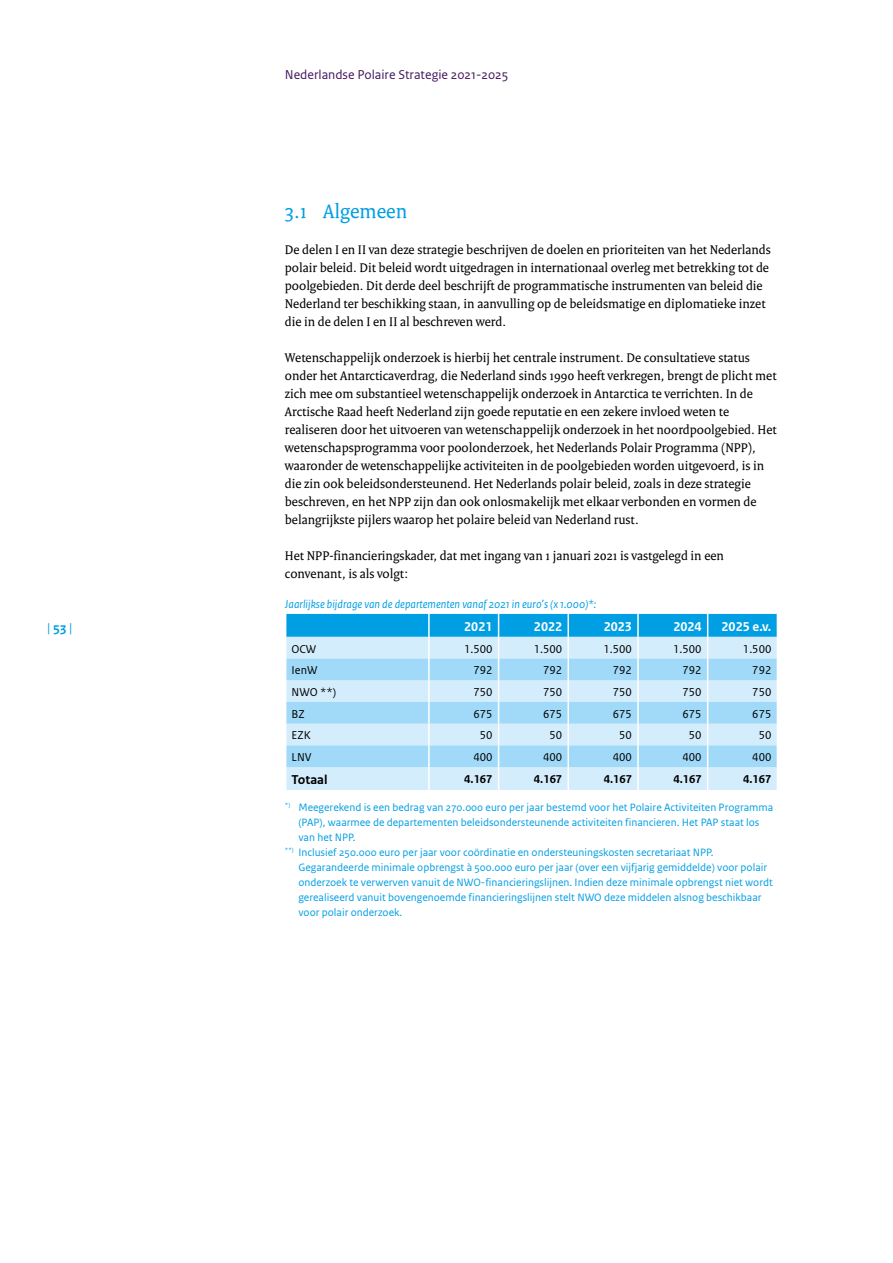
<style>
.page{position:relative;width:893px;height:1263px;background:#fff}
.page>*{position:absolute;margin:0;border:0;box-sizing:border-box;transform-origin:0 0}
._04_RO_Paragraafkop{font:21px "Rijksoverheid Serif";color:#009ee3}
._10_RO_Broodtekst_Se{font:13.5px/18px "Rijksoverheid Serif";color:#000}
.t1{font:13.5px "Rijksoverheid Sans Text Regular 2";color:#44165d}
._30_RO_Tabel_Kop{font:700 13.5px "Rijksoverheid Sans Text";color:#fff}
._30_RO_Tabel_Kop-2{font:700 13.5px "Rijksoverheid Sans Text";color:#000}
.t2{font:13.5px "Rijksoverheid Sans Text";color:#009ee3}
._32_RO_Tabel_Broodte{font:12px "Rijksoverheid Sans Text";color:#000}
._13_RO_Fotobijschrif{font:italic 12px "Rijksoverheid Sans Text";color:#009ee3}
._32_RO_Tabel_Broodte-2{font:700 12px "Rijksoverheid Sans Text";color:#000}
._14_RO_Voetnoot{font:11.25px/15px "Rijksoverheid Sans Text";color:#009ee3}
.s1{font-weight:700}
</style>
<div class="page">
<svg style="left:286px;top:614px;width:492px;height:176px;background:#a7dcf7"></svg>
<p class="t2" style="left:47px;top:620px;width:27px">| <span class="s1">53</span> |</p>
<p class="t1" style="left:285px;top:67px;width:225px">Nederlandse Polaire Strategie 2021-2025</p>
<h3 class="_04_RO_Paragraafkop" style="left:285px;top:199px;width:124px">3.1 Algemeen</h3>
<p class="_10_RO_Broodtekst_Se" style="left:285px;top:240px;width:487px">De delen I en II van deze strategie beschrijven de doelen en prioriteiten van het Nederlands polair beleid. Dit beleid wordt uitgedragen in internationaal overleg met betrekking tot de poolgebieden. Dit derde deel beschrijft de programmatische instrumenten van beleid die Nederland ter beschikking staan, in aanvulling op de beleidsmatige en diplomatieke inzet die in de delen I en II al beschreven werd.</p>
<p class="_10_RO_Broodtekst_Se" style="left:285px;top:348px;width:493px">Wetenschappelijk onderzoek is hierbij het centrale instrument. De consultatieve status onder het Antarcticaverdrag, die Nederland sinds 1990 heeft verkregen, brengt de plicht met zich mee om substantieel wetenschappelijk onderzoek in Antarctica te verrichten. In de Arctische Raad heeft Nederland zijn goede reputatie en een zekere invloed weten te realiseren door het uitvoeren van wetenschappelijk onderzoek in het noordpoolgebied. Het wetenschapsprogramma voor poolonderzoek, het Nederlands Polair Programma (NPP), waaronder de wetenschappelijke activiteiten in de poolgebieden worden uitgevoerd, is in die zin ook beleidsondersteunend. Het Nederlands polair beleid, zoals in deze strategie beschreven, en het NPP zijn dan ook onlosmakelijk met elkaar verbonden en vormen de belangrijkste pijlers waarop het polaire beleid van Nederland rust.</p>
<p class="_10_RO_Broodtekst_Se" style="left:285px;top:546px;width:441px">Het NPP-financieringskader, dat met ingang van 1 januari 2021 is vastgelegd in een convenant, is als volgt:</p>
<p class="_13_RO_Fotobijschrif" style="left:285px;top:597px;width:313px">Jaarlijkse bijdrage van de departementen vanaf 2021 in euro’s (x 1.000)*:</p>
<p class="_30_RO_Tabel_Kop" style="left:464px;top:619px;width:30px">2021</p>
<p class="_30_RO_Tabel_Kop" style="left:534px;top:619px;width:30px">2022</p>
<p class="_30_RO_Tabel_Kop" style="left:604px;top:619px;width:30px">2023</p>
<p class="_30_RO_Tabel_Kop" style="left:673px;top:619px;width:30px">2024</p>
<p class="_30_RO_Tabel_Kop" style="left:721px;top:619px;width:51px">2025 e.v.</p>
<p class="_32_RO_Tabel_Broodte" style="left:292px;top:642px;width:26px">OCW</p>
<p class="_32_RO_Tabel_Broodte" style="left:464px;top:642px;width:30px">1.500</p>
<p class="_32_RO_Tabel_Broodte" style="left:534px;top:642px;width:30px">1.500</p>
<p class="_32_RO_Tabel_Broodte" style="left:604px;top:642px;width:30px">1.500</p>
<p class="_32_RO_Tabel_Broodte" style="left:673px;top:642px;width:30px">1.500</p>
<p class="_32_RO_Tabel_Broodte" style="left:743px;top:642px;width:30px">1.500</p>
<p class="_32_RO_Tabel_Broodte" style="left:292px;top:663px;width:27px">IenW</p>
<p class="_32_RO_Tabel_Broodte" style="left:473px;top:663px;width:21px">792</p>
<p class="_32_RO_Tabel_Broodte" style="left:543px;top:663px;width:21px">792</p>
<p class="_32_RO_Tabel_Broodte" style="left:613px;top:663px;width:21px">792</p>
<p class="_32_RO_Tabel_Broodte" style="left:683px;top:663px;width:21px">792</p>
<p class="_32_RO_Tabel_Broodte" style="left:752px;top:663px;width:21px">792</p>
<p class="_32_RO_Tabel_Broodte" style="left:292px;top:685px;width:46px">NWO **)</p>
<p class="_32_RO_Tabel_Broodte" style="left:473px;top:685px;width:21px">750</p>
<p class="_32_RO_Tabel_Broodte" style="left:543px;top:685px;width:21px">750</p>
<p class="_32_RO_Tabel_Broodte" style="left:613px;top:685px;width:21px">750</p>
<p class="_32_RO_Tabel_Broodte" style="left:683px;top:685px;width:21px">750</p>
<p class="_32_RO_Tabel_Broodte" style="left:752px;top:685px;width:21px">750</p>
<p class="_32_RO_Tabel_Broodte" style="left:292px;top:707px;width:15px">BZ</p>
<p class="_32_RO_Tabel_Broodte" style="left:473px;top:707px;width:21px">675</p>
<p class="_32_RO_Tabel_Broodte" style="left:543px;top:707px;width:21px">675</p>
<p class="_32_RO_Tabel_Broodte" style="left:613px;top:707px;width:21px">675</p>
<p class="_32_RO_Tabel_Broodte" style="left:683px;top:707px;width:21px">675</p>
<p class="_32_RO_Tabel_Broodte" style="left:752px;top:707px;width:21px">675</p>
<p class="_32_RO_Tabel_Broodte" style="left:292px;top:729px;width:21px">EZK</p>
<p class="_32_RO_Tabel_Broodte" style="left:480px;top:729px;width:14px">50</p>
<p class="_32_RO_Tabel_Broodte" style="left:549px;top:729px;width:14px">50</p>
<p class="_32_RO_Tabel_Broodte" style="left:619px;top:729px;width:14px">50</p>
<p class="_32_RO_Tabel_Broodte" style="left:689px;top:729px;width:14px">50</p>
<p class="_32_RO_Tabel_Broodte" style="left:759px;top:729px;width:14px">50</p>
<p class="_32_RO_Tabel_Broodte" style="left:292px;top:750px;width:22px">LNV</p>
<p class="_32_RO_Tabel_Broodte" style="left:473px;top:750px;width:21px">400</p>
<p class="_32_RO_Tabel_Broodte" style="left:543px;top:750px;width:21px">400</p>
<p class="_32_RO_Tabel_Broodte" style="left:613px;top:750px;width:21px">400</p>
<p class="_32_RO_Tabel_Broodte" style="left:683px;top:750px;width:21px">400</p>
<p class="_32_RO_Tabel_Broodte" style="left:752px;top:750px;width:21px">400</p>
<p class="_30_RO_Tabel_Kop-2" style="left:292px;top:772px;width:37px">Totaal</p>
<p class="_32_RO_Tabel_Broodte-2" style="left:464px;top:772px;width:30px">4.167</p>
<p class="_32_RO_Tabel_Broodte-2" style="left:534px;top:772px;width:30px">4.167</p>
<p class="_32_RO_Tabel_Broodte-2" style="left:604px;top:772px;width:30px">4.167</p>
<p class="_32_RO_Tabel_Broodte-2" style="left:673px;top:772px;width:30px">4.167</p>
<p class="_32_RO_Tabel_Broodte-2" style="left:743px;top:772px;width:30px">4.167</p>
<p class="_14_RO_Voetnoot" style="left:298px;top:800px;width:476px;text-indent:-14px"><sup>*)</sup> Meegerekend is een bedrag van 270.000 euro per jaar bestemd voor het Polaire Activiteiten Programma (PAP), waarmee de departementen beleidsondersteunende activiteiten financieren. Het PAP staat los van het NPP.</p>
<p class="_14_RO_Voetnoot" style="left:298px;top:845px;width:476px;text-indent:-14px"><sup>**)</sup> Inclusief 250.000 euro per jaar voor coördinatie en ondersteuningskosten secretariaat NPP.<br>Gegarandeerde minimale opbrengst à 500.000 euro per jaar (over een vijfjarig gemiddelde) voor polair onderzoek te verwerven vanuit de NWO-financieringslijnen. Indien deze minimale opbrengst niet wordt gerealiseerd vanuit bovengenoemde financieringslijnen stelt NWO deze middelen alsnog beschikbaar voor polair onderzoek.</p>
</div>
